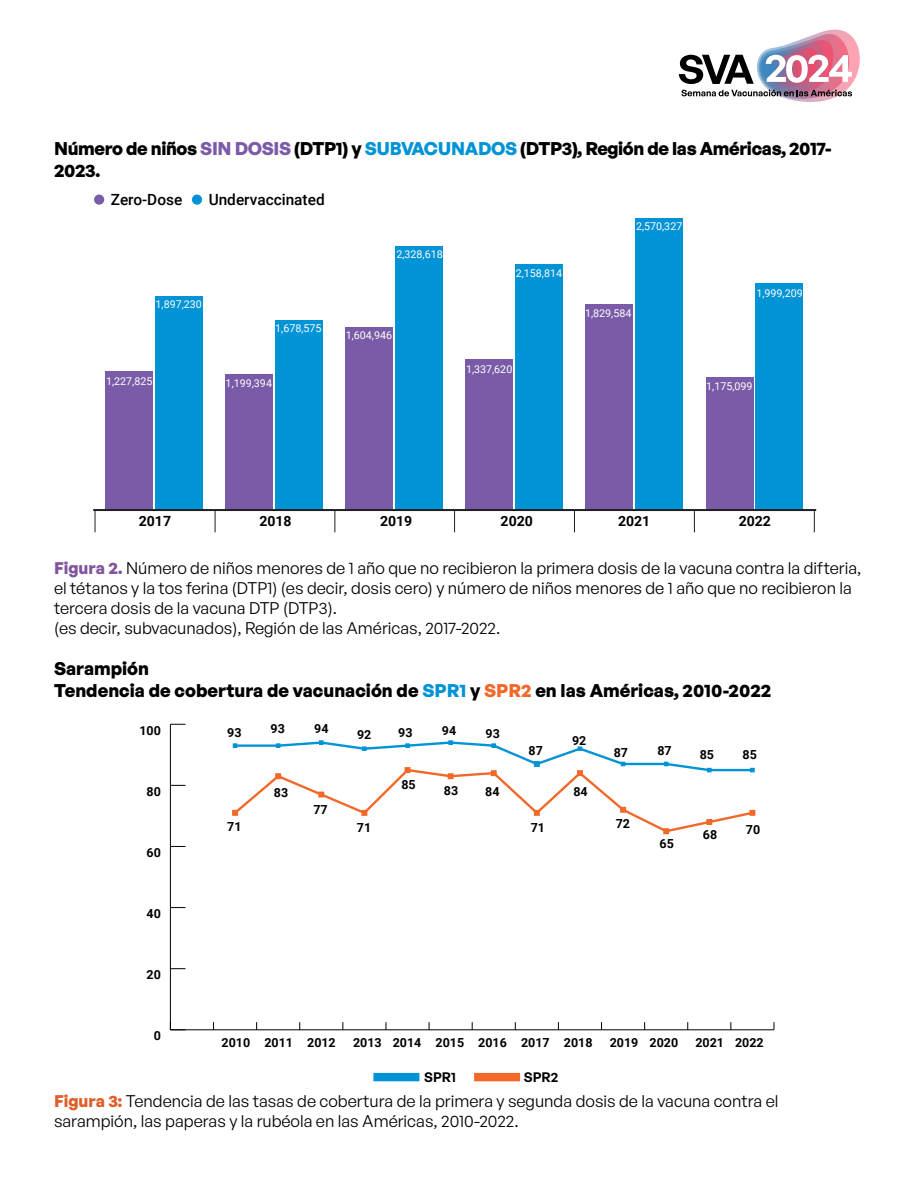
<style>
.page{position:relative;width:918px;height:1188px;background:#fff}
.page>*{position:absolute;margin:0;border:0;box-sizing:border-box;transform-origin:0 0}
.t1{font:700 18px/21.6px "General Sans";letter-spacing:-.015em;color:#000}
.t2{font:16.5px/19.8px "General Sans";color:#000}
.t3{font:500 15.45px "Roboto";color:#000}
.t4{font:700 14.1px "Roboto";color:#010101}
.t5{font:600 13.5px "General Sans";color:#000}
.t6{font:700 12.45px "Roboto";color:#010101}
.t7{font:700 12.45px "Roboto";color:#000}
.t8{font:10.65px "Roboto";color:#fff}
.s1{color:#7b5ba7}
.s2{color:#0093d5}
.s3{font-weight:700;color:#80559d}
.s4{color:#f2682a}
.s5{font-weight:700;color:#df5d29}
</style>
<div class="page">
<div style="left:105px;top:372px;width:48px;height:138px;background:#7a5ba7"></div>
<div style="left:155px;top:296px;width:48px;height:214px;background:#0093d5"></div>
<div style="left:225px;top:374px;width:48px;height:136px;background:#7a5ba7"></div>
<div style="left:275px;top:320px;width:48px;height:190px;background:#0093d5"></div>
<div style="left:345px;top:328px;width:48px;height:182px;background:#7a5ba7"></div>
<div style="left:395px;top:247px;width:48px;height:263px;background:#0093d5"></div>
<div style="left:465px;top:359px;width:48px;height:151px;background:#7a5ba7"></div>
<div style="left:515px;top:265px;width:48px;height:245px;background:#0093d5"></div>
<div style="left:585px;top:304px;width:48px;height:206px;background:#7a5ba7"></div>
<div style="left:635px;top:219px;width:48px;height:291px;background:#0093d5"></div>
<div style="left:706px;top:377px;width:48px;height:133px;background:#7a5ba7"></div>
<div style="left:756px;top:283px;width:47px;height:227px;background:#0093d5"></div>
<div style="left:94px;top:195px;width:10px;height:10px;background:#7a5ba7;border-radius:50%"></div>
<div style="left:192px;top:195px;width:10px;height:10px;background:#0093d5;border-radius:50%"></div>
<hr style="left:93px;top:509px;width:723px;height:2px;background:#231f20">
<svg style="left:95px;top:511px;width:1px;height:21px"></svg>
<svg style="left:215px;top:511px;width:1px;height:21px"></svg>
<svg style="left:335px;top:511px;width:1px;height:21px"></svg>
<svg style="left:454px;top:511px;width:1px;height:21px"></svg>
<svg style="left:574px;top:511px;width:1px;height:21px"></svg>
<svg style="left:694px;top:511px;width:1px;height:21px"></svg>
<svg style="left:814px;top:511px;width:1px;height:21px"></svg>
<hr style="left:170px;top:1030px;width:604px;height:1px;background:#000">
<hr style="left:170px;top:724px;width:1px;height:306px;background:#000">
<svg style="left:170px;top:1029px;width:15px;height:2px"></svg>
<svg style="left:170px;top:968px;width:15px;height:1px"></svg>
<svg style="left:171px;top:907px;width:14px;height:1px"></svg>
<svg style="left:171px;top:846px;width:14px;height:1px"></svg>
<svg style="left:170px;top:785px;width:15px;height:1px"></svg>
<svg style="left:170px;top:724px;width:15px;height:1px"></svg>
<svg style="left:232px;top:740px;width:523px;height:94px"></svg>
<div style="left:375px;top:1074px;width:43px;height:6px;background:#0093d5"></div>
<div style="left:373px;top:1073px;width:46px;height:8px;border:2px solid #0093d5"></div>
<div style="left:475px;top:1074px;width:44px;height:6px;background:#f26829"></div>
<div style="left:474px;top:1073px;width:46px;height:8px;border:2px solid #f26829"></div>
<svg style="left:679px;top:29px;width:181px;height:73px"></svg>
<p class="t1" style="left:54px;top:137px;width:779px">Número de niños <span class="s1">SIN DOSIS</span> (DTP1) y <span class="s2">SUBVACUNADOS</span> (DTP3), Región de las Américas, 2017-<br>2023.</p>
<p class="t3" style="left:111px;top:189px;width:73px">Zero-Dose</p>
<p class="t3" style="left:209px;top:189px;width:118px">Undervaccinated</p>
<p class="t8" style="left:156px;top:296px;width:48px">1,897,230</p>
<p class="t8" style="left:106px;top:373px;width:48px">1,227,825</p>
<p class="t8" style="left:275px;top:320px;width:48px">1,678,575</p>
<p class="t8" style="left:226px;top:376px;width:48px">1,199,394</p>
<p class="t8" style="left:396px;top:247px;width:48px">2,328,618</p>
<p class="t8" style="left:346px;top:328px;width:48px">1,604,946</p>
<p class="t8" style="left:516px;top:266px;width:48px">2,158,814</p>
<p class="t8" style="left:466px;top:362px;width:48px">1,337,620</p>
<p class="t8" style="left:636px;top:218px;width:48px">2,570,327</p>
<p class="t8" style="left:585px;top:306px;width:48px">1,829,584</p>
<p class="t8" style="left:756px;top:286px;width:48px">1,999,209</p>
<p class="t8" style="left:706px;top:378px;width:48px">1,175,099</p>
<p class="t4" style="left:139px;top:511px;width:34px">2017</p>
<p class="t4" style="left:259px;top:511px;width:34px">2018</p>
<p class="t4" style="left:380px;top:511px;width:34px">2019</p>
<p class="t4" style="left:501px;top:511px;width:34px">2020</p>
<p class="t4" style="left:618px;top:511px;width:34px">2021</p>
<p class="t4" style="left:739px;top:511px;width:34px">2022</p>
<p class="t2" style="left:54px;top:558px;width:809px"><span class="s3">Figura 2.</span> Número de niños menores de 1 año que no recibieron la primera dosis de la vacuna contra la difteria, el tétanos y la tos ferina (DTP1) (es decir, dosis cero) y número de niños menores de 1 año que no recibieron la tercera dosis de la vacuna DTP (DTP3).<br>(es decir, subvacunados), Región de las Américas, 2017-2022.</p>
<p class="t1" style="left:54px;top:657px;width:719px">Sarampión<br>Tendencia de cobertura de vacunación de <span class="s2">SPR1</span> y <span class="s4">SPR2</span> en las Américas, 2010-2022</p>
<p class="t7" style="left:139px;top:722px;width:23px">100</p>
<p class="t7" style="left:147px;top:783px;width:16px">80</p>
<p class="t7" style="left:147px;top:844px;width:16px">60</p>
<p class="t7" style="left:147px;top:905px;width:16px">40</p>
<p class="t7" style="left:147px;top:966px;width:16px">20</p>
<p class="t7" style="left:154px;top:1027px;width:9px">0</p>
<p class="t6" style="left:227px;top:724px;width:16px">93</p>
<p class="t6" style="left:271px;top:720px;width:16px">93</p>
<p class="t6" style="left:314px;top:720px;width:16px">94</p>
<p class="t6" style="left:357px;top:726px;width:16px">92</p>
<p class="t6" style="left:398px;top:724px;width:16px">93</p>
<p class="t6" style="left:442px;top:721px;width:16px">94</p>
<p class="t6" style="left:486px;top:725px;width:16px">93</p>
<p class="t6" style="left:529px;top:742px;width:16px">87</p>
<p class="t6" style="left:572px;top:731px;width:16px">92</p>
<p class="t6" style="left:614px;top:744px;width:16px">87</p>
<p class="t6" style="left:657px;top:742px;width:16px">87</p>
<p class="t6" style="left:700px;top:746px;width:16px">85</p>
<p class="t6" style="left:743px;top:746px;width:16px">85</p>
<p class="t6" style="left:274px;top:784px;width:16px">83</p>
<p class="t6" style="left:401px;top:776px;width:16px">85</p>
<p class="t6" style="left:444px;top:782px;width:16px">83</p>
<p class="t6" style="left:485px;top:783px;width:16px">84</p>
<p class="t6" style="left:573px;top:783px;width:16px">84</p>
<p class="t6" style="left:313px;top:801px;width:16px">77</p>
<p class="t6" style="left:227px;top:818px;width:16px">71</p>
<p class="t6" style="left:357px;top:819px;width:16px">71</p>
<p class="t6" style="left:531px;top:819px;width:16px">71</p>
<p class="t6" style="left:616px;top:815px;width:16px">72</p>
<p class="t6" style="left:660px;top:835px;width:16px">65</p>
<p class="t6" style="left:703px;top:826px;width:16px">68</p>
<p class="t6" style="left:746px;top:820px;width:16px">70</p>
<p class="t6" style="left:222px;top:1034px;width:116px">2010 2011 2012</p>
<p class="t6" style="left:353px;top:1034px;width:241px">2013 2014 2015 2016 2017 2018</p>
<p class="t6" style="left:610px;top:1034px;width:70px">2019 2020</p>
<p class="t6" style="left:695px;top:1034px;width:70px">2021 2022</p>
<p class="t6" style="left:424px;top:1068px;width:38px">MMR1</p>
<p class="t6" style="left:525px;top:1068px;width:38px">MMR2</p>
<p class="t5" style="left:424px;top:1069px;width:33px">SPR1</p>
<p class="t5" style="left:524px;top:1069px;width:36px">SPR2</p>
<p class="t2" style="left:54px;top:1091px;width:726px"><span class="s5">Figura 3:</span> Tendencia de las tasas de cobertura de la primera y segunda dosis de la vacuna contra el sarampión, las paperas y la rubéola en las Américas, 2010-2022.</p>
</div>
